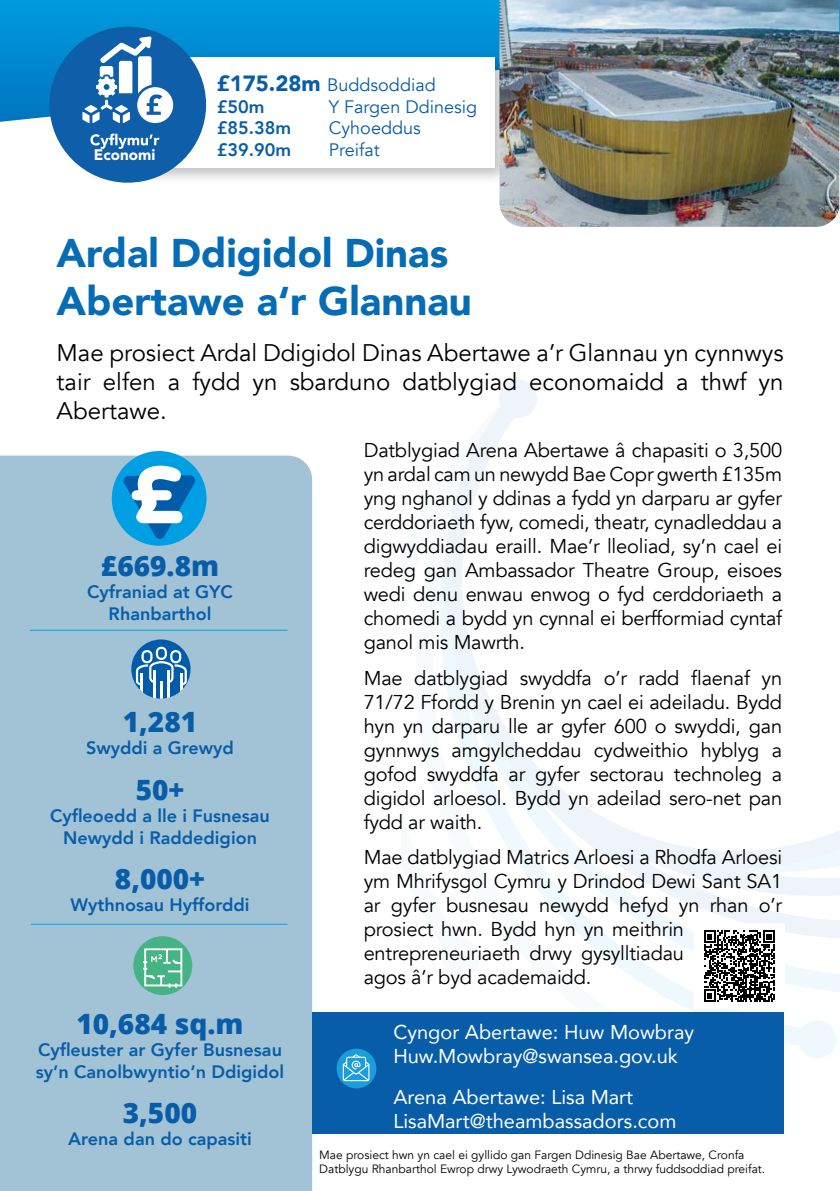
<style>
.page{position:relative;width:840px;height:1191px;background:#fff}
.page>*{position:absolute;margin:0;border:0;box-sizing:border-box;transform-origin:0 0}
.t1{font:900 40px/48px "Avenir";color:#066cb5}
.t2{font:800 28px "Open Sans";color:#085da9}
.t3{font:24px/28.8px "Avenir";color:#000;text-align:justify}
.t4{font:20px/24px "Avenir";letter-spacing:-.01em;color:#000;text-align:justify}
.t5{font:20px/24px "Avenir";color:#fff}
.t6{font:800 18px/22px "Avenir";color:#085da9;text-align:center}
.t7{font:18px/21.6px "Avenir";color:#085da9}
.t8{font:900 15.2px "Avenir";color:#fff}
.t9{font:12px/14.4px "Avenir";color:#000}
.s1{font-weight:900;font-size:22px}
.s2{font-weight:800}
</style>
<div class="page">
<svg style="left:639px;top:869px;width:185px;height:180px"></svg>
<div style="left:797px;top:1020px;width:38px;height:38px;background:#eef8fd;border-radius:50%"></div>
<svg style="left:527px;top:869px;width:112px;height:112px"></svg>
<div style="left:441px;top:938px;width:38px;height:38px;background:#f8fbfc;border-radius:50%"></div>
<svg style="left:444px;top:198px;width:395px;height:671px"></svg>
<div style="left:498px;top:380px;width:39px;height:38px;background:#eef4f9;border-radius:50%"></div>
<svg style="left:0;top:0;width:839px;height:125px;background:#0391d6"></svg>
<div style="left:0;top:455px;width:312px;height:736px;background:#a2c3d5"></div>
<div style="left:312px;top:1012px;width:471px;height:122px;background:#085da9"></div>
<svg style="left:336px;top:1048px;width:40px;height:40px"></svg>
<svg style="left:342px;top:1054px;width:27px;height:27px"></svg>
<div style="left:83px;top:51px;width:428px;height:133px;background:#000;opacity:.25"></div>
<div style="left:89px;top:57px;width:405px;height:111px;background:#fff"></div>
<div style="left:49px;top:27px;width:157px;height:156px;background:#0e5ea9;border-radius:50%"></div>
<svg style="left:90px;top:134px;width:69px;height:15px"></svg>
<svg style="left:82px;top:36px;width:91px;height:87px"></svg>
<div style="left:693px;top:923px;width:91px;height:85px;background:#fff"></div>
<svg style="left:704px;top:930px;width:70px;height:71px"></svg>
<div style="left:112px;top:451px;width:94px;height:95px;background:#009fe3;border-radius:50%"></div>
<svg style="left:123px;top:465px;width:72px;height:74px"></svg>
<svg style="left:131px;top:639px;width:59px;height:59px"></svg>
<svg style="left:136px;top:646px;width:51px;height:52px"></svg>
<div style="left:133px;top:936px;width:59px;height:59px;background:#46b384;border-radius:50%"></div>
<svg style="left:143px;top:948px;width:39px;height:39px"></svg>
<hr style="left:31px;top:923px;width:256px;height:1px;background:#00a4e7">
<hr style="left:30px;top:630px;width:257px;height:1px;background:#00a4e7">
<img style="left:499px;top:0;width:339px;height:227px">
<p class="t8" style="left:94px;top:142px;width:63px">Economi</p>
<p class="t7" style="left:217px;top:74px;width:220px"><span class="s1">£175.28m</span> Buddsoddiad <span class="s2">£50m</span></p>
<p class="t7" style="left:329px;top:96px;width:150px">Y Fargen Ddinesig</p>
<p class="t6" style="left:217px;top:117px;width:76px">£85.38m</p>
<p class="t7" style="left:329px;top:118px;width:93px">Cyhoeddus</p>
<p class="t6" style="left:217px;top:139px;width:76px">£39.90m</p>
<p class="t7" style="left:329px;top:139px;width:52px">Preifat</p>
<p class="t1" style="left:57px;top:228px;width:416px">Ardal Ddigidol Dinas<br>Abertawe a‘r Glannau</p>
<p class="t3" style="left:57px;top:339px;width:728px">Mae prosiect Ardal Ddigidol Dinas Abertawe a’r Glannau yn cynnwys tair elfen a fydd yn sbarduno datblygiad economaidd a thwf yn Abertawe.</p>
<p class="t2" style="left:101px;top:545px;width:120px">£669.8m</p>
<p class="t6" style="left:87px;top:581px;width:147px">Cyfraniad at GYC<br>Rhanbarthol</p>
<p class="t2" style="left:123px;top:701px;width:76px">1,281</p>
<p class="t6" style="left:86px;top:737px;width:149px">Swyddi a Grewyd</p>
<p class="t2" style="left:136px;top:768px;width:50px">50+</p>
<p class="t6" style="left:50px;top:804px;width:221px">Cyfleoedd a lle i Fusnesau<br>Newydd i Raddedigion</p>
<p class="t2" style="left:115px;top:857px;width:92px">8,000+</p>
<p class="t6" style="left:70px;top:893px;width:181px">Wythnosau Hyfforddi</p>
<p class="t2" style="left:76px;top:1002px;width:168px">10,684 sq.m</p>
<p class="t6" style="left:36px;top:1038px;width:250px;text-align:left">Cyfleuster ar Gyfer Busnesau sy’n Canolbwyntio’n Ddigidol</p>
<p class="t2" style="left:123px;top:1091px;width:76px">3,500</p>
<p class="t6" style="left:68px;top:1127px;width:185px">Arena dan do capasiti</p>
<p class="t4" style="left:363px;top:438px;width:420px">Datblygiad Arena Abertawe â chapasiti o 3,500 yn ardal cam un newydd Bae Copr gwerth £135m yng nghanol y ddinas a fydd yn darparu ar gyfer cerddoriaeth fyw, comedi, theatr, cynadleddau a digwyddiadau eraill. Mae’r lleoliad, sy’n cael ei redeg gan Ambassador Theatre Group, eisoes wedi denu enwau enwog o fyd cerddoriaeth a chomedi a bydd yn cynnal ei berfformiad cyntaf ganol mis Mawrth.</p>
<p class="t4" style="left:363px;top:666px;width:420px">Mae datblygiad swyddfa o’r radd flaenaf yn 71/72 Ffordd y Brenin yn cael ei adeiladu. Bydd hyn yn darparu lle ar gyfer 600 o swyddi, gan gynnwys amgylcheddau cydweithio hyblyg a gofod swyddfa ar gyfer sectorau technoleg a digidol arloesol. Bydd yn adeilad sero-net pan fydd ar waith.</p>
<p class="t4" style="left:363px;top:845px;width:420px;text-align:left">Mae datblygiad Matrics Arloesi a Rhodfa Arloesi ym Mhrifysgol Cymru y Drindod Dewi Sant SA1 ar gyfer busnesau newydd hefyd yn rhan o’r prosiect hwn. Bydd hyn yn meithrin entrepreneuriaeth drwy gysylltiadau<br>agos â’r byd academaidd.</p>
<p class="t5" style="left:393px;top:1019px;width:302px">Cyngor Abertawe: Huw Mowbray<br>Huw.Mowbray@swansea.gov.uk</p>
<p class="t5" style="left:393px;top:1084px;width:284px">Arena Abertawe: Lisa Mart<br>LisaMart@theambassadors.com</p>
<p class="t9" style="left:319px;top:1147px;width:447px">Mae prosiect hwn yn cael ei gyllido gan Fargen Ddinesig Bae Abertawe, Cronfa<br>Datblygu Rhanbarthol Ewrop drwy Lywodraeth Cymru, a thrwy fuddsoddiad preifat.</p>
</div>
